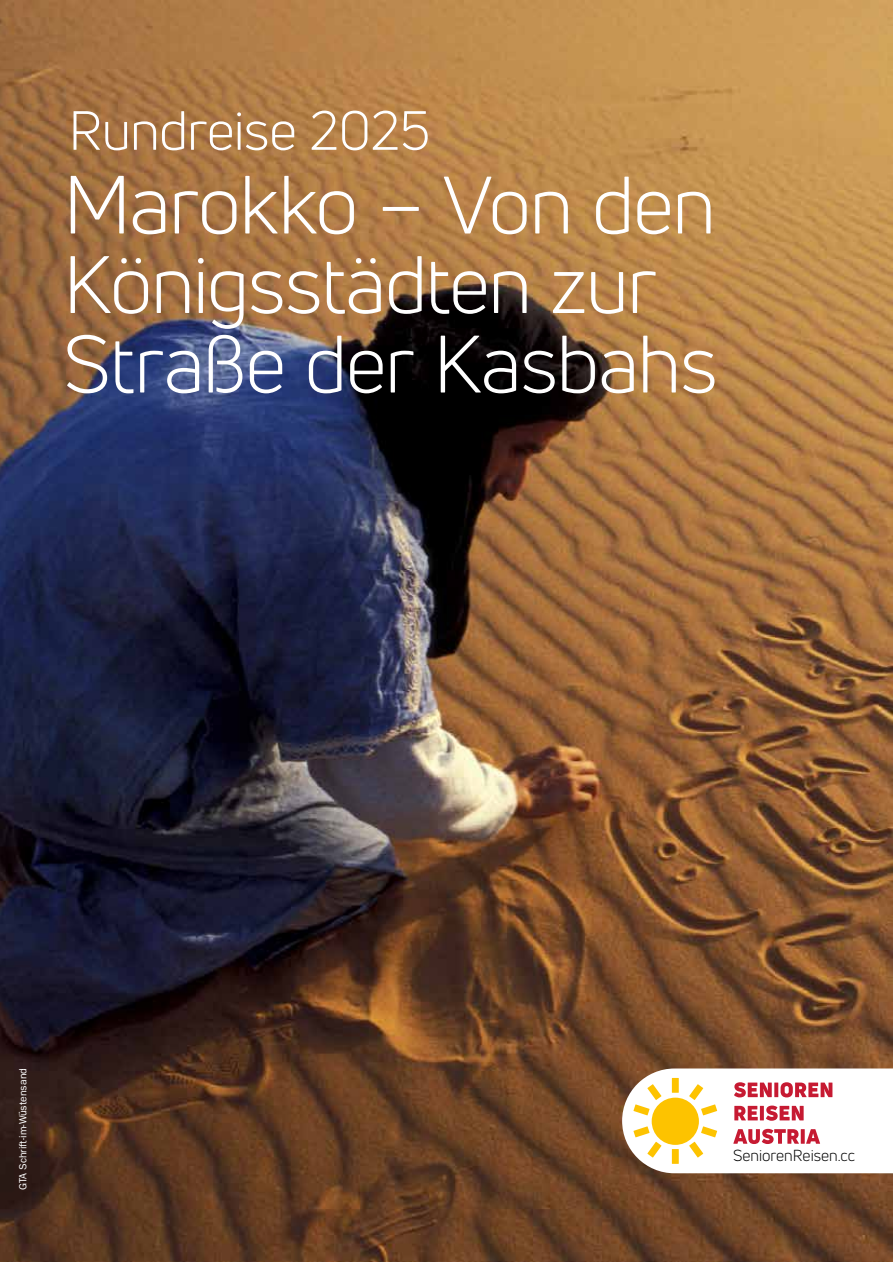
<style>
.page{position:relative;width:893px;height:1263px;background:#fff}
.page>*{position:absolute;margin:0;border:0;box-sizing:border-box;transform-origin:0 0}
.t1{font:80.55px "Uni Neue";letter-spacing:-.02em;color:#fff}
.t2{font:79.5px/79.5px "Uni Neue";letter-spacing:-.015em;color:#fff}
.t3{font:54px "Uni Neue";letter-spacing:-.01em;color:#fff}
.t4{font:15.6px "Uni Neue";color:#000}
.t5{font:10.5px "ITC Franklin Gothic Std";color:#fff}
.s1{font-size:79.5px}
</style>
<div class="page">
<img style="left:0;top:0;width:893px;height:1261px">
<svg style="left:622px;top:1068px;width:271px;height:105px"></svg>
<p class="t3" style="left:68px;top:98px;width:363px">Rundreise 2025</p>
<p class="t1" style="left:63px;top:156px;width:654px">Marokko – <span class="s1">Von den</span></p>
<p class="t2" style="left:63px;top:245px;width:656px">Königsstädten zur<br>Straße der Kasbahs</p>
<p class="t5" style="left:17px;top:1190px;width:124px;rotate:-90deg">GTA Schrift-im-Wüstensand</p>
<p class="t4" style="left:733px;top:1146px;width:124px">SeniorenReisen.cc</p>
</div>
